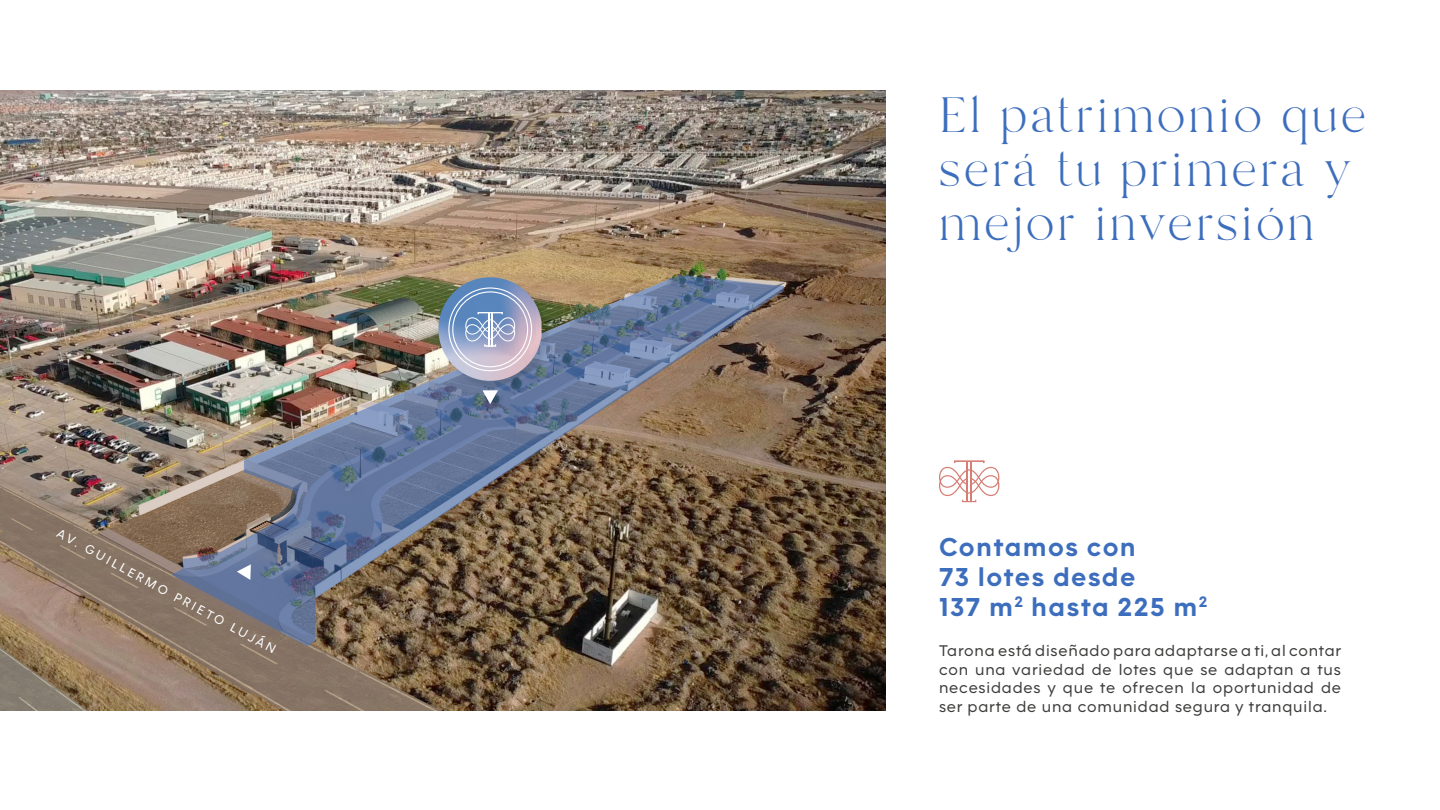
<style>
.page{position:relative;width:1440px;height:810px;background:#fff}
.page>*{position:absolute;margin:0;border:0;box-sizing:border-box;transform-origin:0 0}
.t1{font:49.5px/54px "Branch";letter-spacing:.075em;color:#3d6ebd}
.t2{font:700 27.75px/30px "F37 Moon";letter-spacing:.05em;color:#3d6ebd}
.t3{font:16.5px/18.8px "F37 Moon";letter-spacing:.05em;color:#3c3c3b;text-align:justify}
.t4{font:13.5px "F37 Moon";color:#fff}
</style>
<div class="page">
<img style="left:0;top:91px;width:885px;height:620px">
<img style="left:172px;top:275px;width:612px;height:371px">
<div style="left:440px;top:278px;width:111px;height:135px;background:#000;opacity:.1"></div>
<svg style="left:438px;top:277px;width:104px;height:104px;background:#9ca4ba"></svg>
<svg style="left:482px;top:390px;width:16px;height:14px"></svg>
<svg style="left:237px;top:564px;width:14px;height:16px"></svg>
<svg style="left:939px;top:461px;width:60px;height:41px"></svg>
<p class="t4" style="left:62px;top:524px;width:249px;rotate:29deg">AV. GUILLERMO PRIETO LUJÁN</p>
<h1 class="t1" style="left:939px;top:91px;width:429px">El patrimonio que será tu primera y mejor inversión</h1>
<h2 class="t2" style="left:939px;top:531px;width:270px">Contamos con<br>73 lotes desde<br>137 m<sup>2</sup> hasta 225 m<sup>2</sup></h2>
<p class="t3" style="left:939px;top:641px;width:404px">Tarona está diseñado para adaptarse a ti, al contar con una variedad de lotes que se adaptan a tus necesidades y que te ofrecen la oportunidad de ser parte de una comunidad segura y tranquila.</p>
</div>
